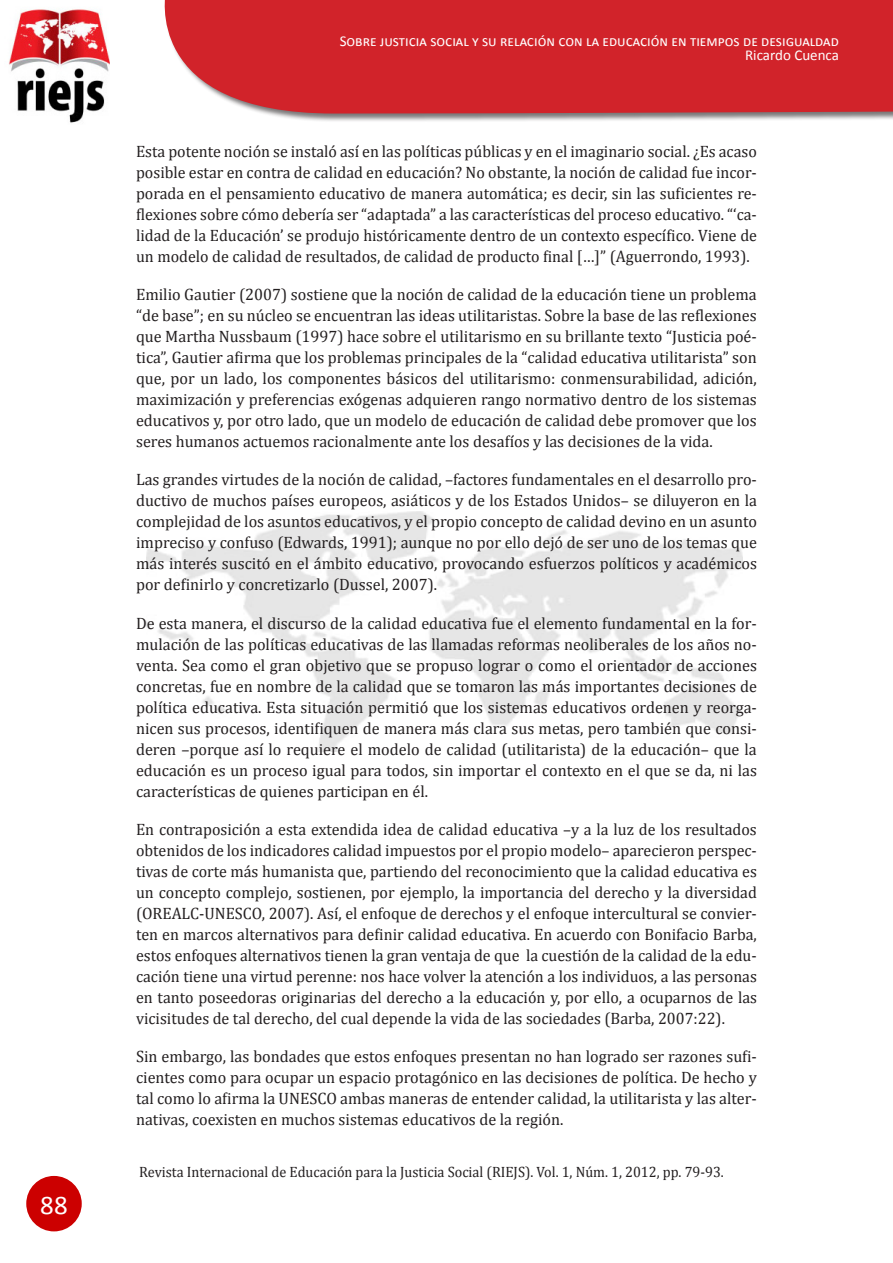
<style>
.page{position:relative;width:893px;height:1263px;background:#fff}
.page>*{position:absolute;margin:0;border:0;box-sizing:border-box;transform-origin:0 0}
.t1{font:27px "Calibri";color:#fff}
.Texto_Normal{font:16.5px/21px "Cambria";color:#231f20;text-align:justify}
.t2{font:15px "Cambria";color:#231f20;scale:.95 1}
.t3{font:15px/13.5px "Calibri";color:#fff;text-align:right}
</style>
<div class="page">
<img style="left:147px;top:512px;width:596px;height:239px">
<img style="left:8px;top:9px;width:101px;height:114px">
<div style="left:164px;top:0;width:729px;height:122px;background:#231f20;opacity:.6"></div>
<div style="left:164px;top:0;width:728px;height:114px;background:#d1232a"></div>
<hr style="left:892px;top:0;width:1px;height:122px;background:#231f20;opacity:.6">
<svg style="left:892px;top:0;width:1px;height:114px"></svg>
<div style="left:26px;top:1176px;width:56px;height:55px;background:#c00;border-radius:50%"></div>
<h1 class="t1" style="left:40px;top:1188px;width:29px">88</h1>
<p class="t3" style="left:340px;top:34px;width:501px">Sobre justicia social y su relación con la educación en tiempos de desigualdad<br>Ricardo Cuenca</p>
<p class="Texto_Normal" style="left:136px;top:141px;width:622px">Esta potente noción se instaló así en las políticas públicas y en el imaginario social. ¿Es acaso posible estar en contra de calidad en educación? No obstante, la noción de calidad fue incor&shy;porada en el pensamiento educativo de manera automática; es decir, sin las suficientes re&shy;flexiones sobre cómo debería ser “adaptada” a las características del proceso educativo. “‘ca&shy;lidad de la Educación’ se produjo históricamente dentro de un contexto específico. Viene de un modelo de calidad de resultados, de calidad de producto final […]” (Aguerrondo, 1993).</p>
<p class="Texto_Normal" style="left:136px;top:284px;width:622px">Emilio Gautier (2007) sostiene que la noción de calidad de la educación tiene un problema “de base”; en su núcleo se encuentran las ideas utilitaristas. Sobre la base de las reflexiones que Martha Nussbaum (1997) hace sobre el utilitarismo en su brillante texto “Justicia poé&shy;tica”, Gautier afirma que los problemas principales de la “calidad educativa utilitarista” son que, por un lado, los componentes básicos del utilitarismo: conmensurabilidad, adición, maximización y preferencias exógenas adquieren rango normativo dentro de los sistemas educativos y, por otro lado, que un modelo de educación de calidad debe promover que los seres humanos actuemos racionalmente ante los desafíos y las decisiones de la vida.</p>
<p class="Texto_Normal" style="left:136px;top:469px;width:622px">Las grandes virtudes de la noción de calidad, –factores fundamentales en el desarrollo pro&shy;ductivo de muchos países europeos, asiáticos y de los Estados Unidos– se diluyeron en la complejidad de los asuntos educativos, y el propio concepto de calidad devino en un asunto impreciso y confuso (Edwards, 1991); aunque no por ello dejó de ser uno de los temas que más interés suscitó en el ámbito educativo, provocando esfuerzos políticos y académicos por definirlo y concretizarlo (Dussel, 2007).</p>
<p class="Texto_Normal" style="left:136px;top:612px;width:622px">De esta manera, el discurso de la calidad educativa fue el elemento fundamental en la for&shy;mulación de las políticas educativas de las llamadas reformas neoliberales de los años no&shy;venta. Sea como el gran objetivo que se propuso lograr o como el orientador de acciones concretas, fue en nombre de la calidad que se tomaron las más importantes decisiones de política educativa. Esta situación permitió que los sistemas educativos ordenen y reorga&shy;nicen sus procesos, identifiquen de manera más clara sus metas, pero también que consi&shy;deren –porque así lo requiere el modelo de calidad (utilitarista) de la educación– que la educación es un proceso igual para todos, sin importar el contexto en el que se da, ni las características de quienes participan en él.</p>
<p class="Texto_Normal" style="left:136px;top:818px;width:622px">En contraposición a esta extendida idea de calidad educativa –y a la luz de los resultados obtenidos de los indicadores calidad impuestos por el propio modelo– aparecieron perspec&shy;tivas de corte más humanista que, partiendo del reconocimiento que la calidad educativa es un concepto complejo, sostienen, por ejemplo, la importancia del derecho y la diversidad (OREALC-UNESCO, 2007). Así, el enfoque de derechos y el enfoque intercultural se convier&shy;ten en marcos alternativos para definir calidad educativa. En acuerdo con Bonifacio Barba, estos enfoques alternativos tienen la gran ventaja de que la cuestión de la calidad de la edu&shy;cación tiene una virtud perenne: nos hace volver la atención a los individuos, a las personas en tanto poseedoras originarias del derecho a la educación y, por ello, a ocuparnos de las vicisitudes de tal derecho, del cual depende la vida de las sociedades (Barba, 2007:22).</p>
<p class="Texto_Normal" style="left:136px;top:1045px;width:622px">Sin embargo, las bondades que estos enfoques presentan no han logrado ser razones sufi&shy;cientes como para ocupar un espacio protagónico en las decisiones de política. De hecho y tal como lo afirma la UNESCO ambas maneras de entender calidad, la utilitarista y las alter&shy;nativas, coexisten en muchos sistemas educativos de la región.</p>
<p class="t2" style="left:139px;top:1163px;width:617px">Revista Internacional de Educación para la Justicia Social (RIEJS). Vol. 1, Núm. 1, 2012, pp. 79-93.</p>
</div>
